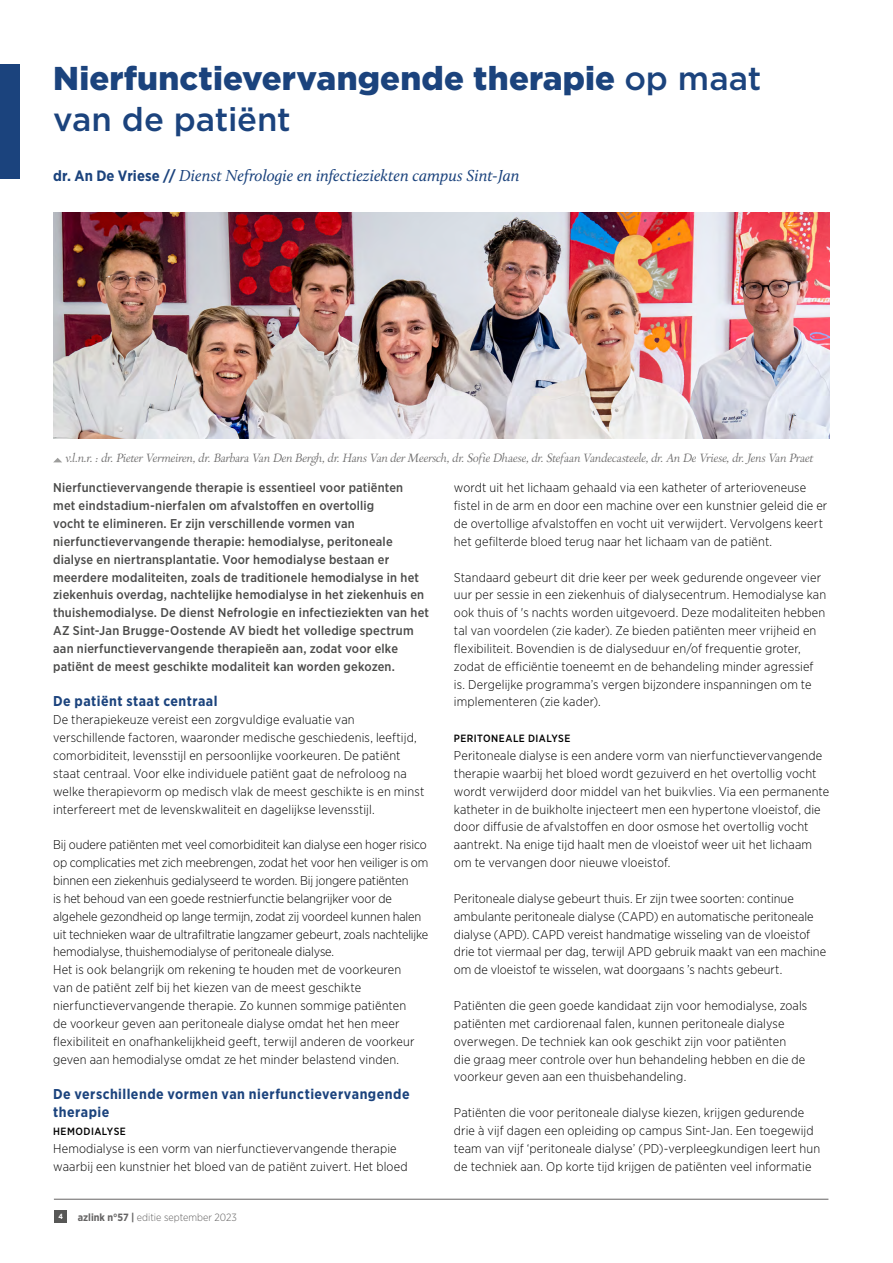
<style>
.page{position:relative;width:893px;height:1263px;background:#fff}
.page>*{position:absolute;margin:0;border:0;box-sizing:border-box;transform-origin:0 0}
.t1{font:900 33px/40.5px "Gotham";letter-spacing:.005em;color:#1b437d}
.t2{font:italic 16.5px "Calluna";letter-spacing:-.005em;color:#1b437d}
.t3{font:700 14.25px/17.9px "Gotham Narrow";letter-spacing:.035em;color:#1b437d}
.t4{font:300 12.75px/17.9px "Gotham Narrow";letter-spacing:.005em;color:#000}
.t5{font:500 12.75px/17.9px "Gotham Narrow";letter-spacing:.015em;color:#4a4a49}
.t6{font:300 12px "Park Lane";letter-spacing:-.01em;color:#706f6f}
.t7{font:300 10.5px "Gotham Narrow";color:#646363}
.t8{font:500 10.5px "Gotham Narrow";letter-spacing:.045em;color:#000}
.t9{font:700 7.5px "Gotham Narrow";color:#fff}
.s1{font-weight:500}
.s2{font-family:"Gotham Narrow";font-weight:700;font-style:normal;font-size:15px}
.s3{font-weight:700}
</style>
<div class="page">
<div style="left:54px;top:1210px;width:13px;height:12px;background:#575756"></div>
<hr style="left:54px;top:1199px;width:774px;height:1px;background:#646363">
<div style="left:0;top:64px;width:19px;height:115px;background:#1b437d"></div>
<img style="left:53px;top:213px;width:776px;height:226px">
<svg style="left:53px;top:458px;width:9px;height:4px"></svg>
<h1 class="t1" style="left:53px;top:58px;width:710px">Nierfunctievervangende therapie <span class="s1">op maat van de patiënt</span></h1>
<p class="t2" style="left:53px;top:166px;width:468px"><span class="s2">dr. An De Vriese //</span> Dienst Nefrologie en infectieziekten campus Sint-Jan</p>
<p class="t6" style="left:65px;top:452px;width:749px">v.l.n.r. : dr. Pieter Vermeiren, dr. Barbara Van Den Bergh, dr. Hans Van der Meersch, dr. Sofie Dhaese, dr. Stefaan Vandecasteele, dr. An De Vriese, dr. Jens Van Praet</p>
<p class="t4" style="left:454px;top:478px;width:375px">wordt uit het lichaam gehaald via een katheter of arterioveneuse fistel in de arm en door een machine over een kunstnier geleid die er de overtollige afvalstoffen en vocht uit verwijdert. Vervolgens keert het gefilterde bloed terug naar het lichaam van de patiënt.</p>
<p class="t4" style="left:454px;top:568px;width:374px">Standaard gebeurt dit drie keer per week gedurende ongeveer vier uur per sessie in een ziekenhuis of dialysecentrum. Hemodialyse kan ook thuis of 's nachts worden uitgevoerd. Deze modaliteiten hebben tal van voordelen (zie kader). Ze bieden patiënten meer vrijheid en flexibiliteit. Bovendien is de dialyseduur en/of frequentie groter, zodat de efficiëntie toeneemt en de behandeling minder agressief is. Dergelijke programma’s vergen bijzondere inspanningen om te implementeren (zie kader).</p>
<p class="t8" style="left:454px;top:732px;width:118px">PERITONEALE DIALYSE</p>
<p class="t4" style="left:454px;top:746px;width:377px">Peritoneale dialyse is een andere vorm van nierfunctievervangende therapie waarbij het bloed wordt gezuiverd en het overtollig vocht wordt verwijderd door middel van het buikvlies. Via een permanente katheter in de buikholte injecteert men een hypertone vloeistof, die door diffusie de afvalstoffen en door osmose het overtollig vocht aantrekt. Na enige tijd haalt men de vloeistof weer uit het lichaam om te vervangen door nieuwe vloeistof.</p>
<p class="t4" style="left:454px;top:889px;width:374px">Peritoneale dialyse gebeurt thuis. Er zijn twee soorten: continue ambulante peritoneale dialyse (CAPD) en automatische peritoneale dialyse (APD). CAPD vereist handmatige wisseling van de vloeistof drie tot viermaal per dag, terwijl APD gebruik maakt van een machine om de vloeistof te wisselen, wat doorgaans ’s nachts gebeurt.</p>
<p class="t4" style="left:454px;top:996px;width:355px">Patiënten die geen goede kandidaat zijn voor hemodialyse, zoals patiënten met cardiorenaal falen, kunnen peritoneale dialyse overwegen. De techniek kan ook geschikt zijn voor patiënten<br>die graag meer controle over hun behandeling hebben en die de voorkeur geven aan een thuisbehandeling.</p>
<p class="t4" style="left:454px;top:1103px;width:368px">Patiënten die voor peritoneale dialyse kiezen, krijgen gedurende drie à vijf dagen een opleiding op campus Sint-Jan. Een toegewijd team van vijf ‘peritoneale dialyse’ (PD)-verpleegkundigen leert hun de techniek aan. Op korte tijd krijgen de patiënten veel informatie</p>
<p class="t5" style="left:53px;top:479px;width:377px">Nierfunctievervangende therapie is essentieel voor patiënten<br>met eindstadium-nierfalen om afvalstoffen en overtollig<br>vocht te elimineren. Er zijn verschillende vormen van nierfunctievervangende therapie: hemodialyse, peritoneale dialyse en niertransplantatie. Voor hemodialyse bestaan er meerdere modaliteiten, zoals de traditionele hemodialyse in het ziekenhuis overdag, nachtelijke hemodialyse in het ziekenhuis en thuishemodialyse. De dienst Nefrologie en infectieziekten van het AZ Sint-Jan Brugge-Oostende AV biedt het volledige spectrum aan nierfunctievervangende therapieën aan, zodat voor elke patiënt de meest geschikte modaliteit kan worden gekozen.</p>
<p class="t3" style="left:53px;top:692px;width:166px">De patiënt staat centraal</p>
<p class="t4" style="left:53px;top:711px;width:373px">De therapiekeuze vereist een zorgvuldige evaluatie van verschillende factoren, waaronder medische geschiedenis, leeftijd, comorbiditeit, levensstijl en persoonlijke voorkeuren. De patiënt staat centraal. Voor elke individuele patiënt gaat de nefroloog na welke therapievorm op medisch vlak de meest geschikte is en minst interfereert met de levenskwaliteit en dagelijkse levensstijl.</p>
<p class="t4" style="left:53px;top:835px;width:377px">Bij oudere patiënten met veel comorbiditeit kan dialyse een hoger risico op complicaties met zich meebrengen, zodat het voor hen veiliger is om binnen een ziekenhuis gedialyseerd te worden. Bij jongere patiënten<br>is het behoud van een goede restnierfunctie belangrijker voor de algehele gezondheid op lange termijn, zodat zij voordeel kunnen halen uit technieken waar de ultrafiltratie langzamer gebeurt, zoals nachtelijke hemodialyse, thuishemodialyse of peritoneale dialyse.<br>Het is ook belangrijk om rekening te houden met de voorkeuren<br>van de patiënt zelf bij het kiezen van de meest geschikte nierfunctievervangende therapie. Zo kunnen sommige patiënten<br>de voorkeur geven aan peritoneale dialyse omdat het hen meer flexibiliteit en onafhankelijkheid geeft, terwijl anderen de voorkeur geven aan hemodialyse omdat ze het minder belastend vinden.</p>
<p class="t3" style="left:53px;top:1085px;width:358px">De verschillende vormen van nierfunctievervangende therapie</p>
<p class="t8" style="left:53px;top:1124px;width:74px">HEMODIALYSE</p>
<p class="t4" style="left:53px;top:1139px;width:356px">Hemodialyse is een vorm van nierfunctievervangende therapie waarbij een kunstnier het bloed van de patiënt zuivert. Het bloed</p>
<p class="t9" style="left:59px;top:1212px;width:6px">4</p>
<p class="t7" style="left:78px;top:1210px;width:161px"><span class="s3">azlink n°57 |</span> editie september 2023</p>
</div>
